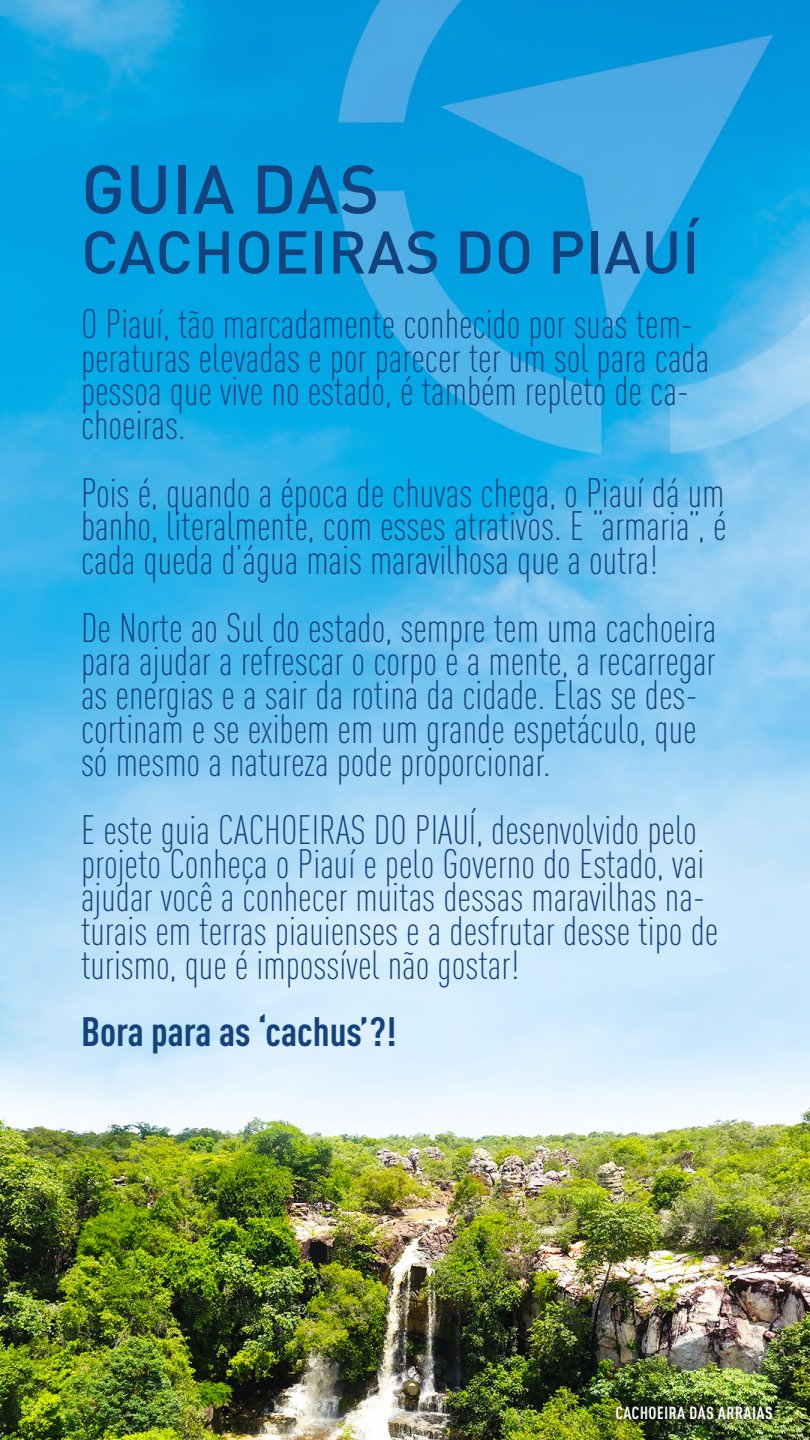
<style>
.page{position:relative;width:810px;height:1440px;background:#fff}
.page>*{position:absolute;margin:0;border:0;box-sizing:border-box;transform-origin:0 0}
.t1{font:500 67.5px "DIN Pro";letter-spacing:.01em;color:#14427c}
.t2{font:500 59.25px "DIN Pro";letter-spacing:.01em;color:#14427c}
.t3{font:300 condensed 40.5px/33.8px "DIN Pro";color:#14427c}
.t4{font:700 condensed 40.5px "DIN Pro";color:#14427c}
</style>
<div class="page">
<img style="left:0;top:0;width:810px;height:1440px">
<h1 class="t1" style="left:81px;top:146px;width:299px">GUIA DAS</h1>
<h2 class="t2" style="left:81px;top:214px;width:620px">CACHOEIRAS DO PIAUÍ</h2>
<p class="t3" style="left:81px;top:304px;width:630px">O Piauí, tão marcadamente conhecido por suas tem&shy;peraturas elevadas e por parecer ter um sol para cada pessoa que vive no estado, é também repleto de ca&shy;choeiras.</p>
<p class="t3" style="left:81px;top:473px;width:647px;text-align:justify">Pois é, quando a época de chuvas chega, o Piauí dá um banho, literalmente, com esses atrativos. E “armaria”, é cada queda d’água mais maravilhosa que a outra!</p>
<p class="t3" style="left:81px;top:608px;width:637px">De Norte ao Sul do estado, sempre tem uma cachoeira para ajudar a refrescar o corpo e a mente, a recarregar as energias e a sair da rotina da cidade. Elas se des&shy;cortinam e se exibem em um grande espetáculo, que só mesmo a natureza pode proporcionar.</p>
<p class="t3" style="left:81px;top:810px;width:639px">E este guia CACHOEIRAS DO PIAUÍ, desenvolvido pelo projeto Conheça o Piauí e pelo Governo do Estado, vai ajudar você a conhecer muitas dessas maravilhas na&shy;turais em terras piauienses e a desfrutar desse tipo de turismo, que é impossível não gostar!</p>
<p class="t4" style="left:81px;top:1001px;width:317px">Bora para as ‘cachus’?!</p>
</div>
